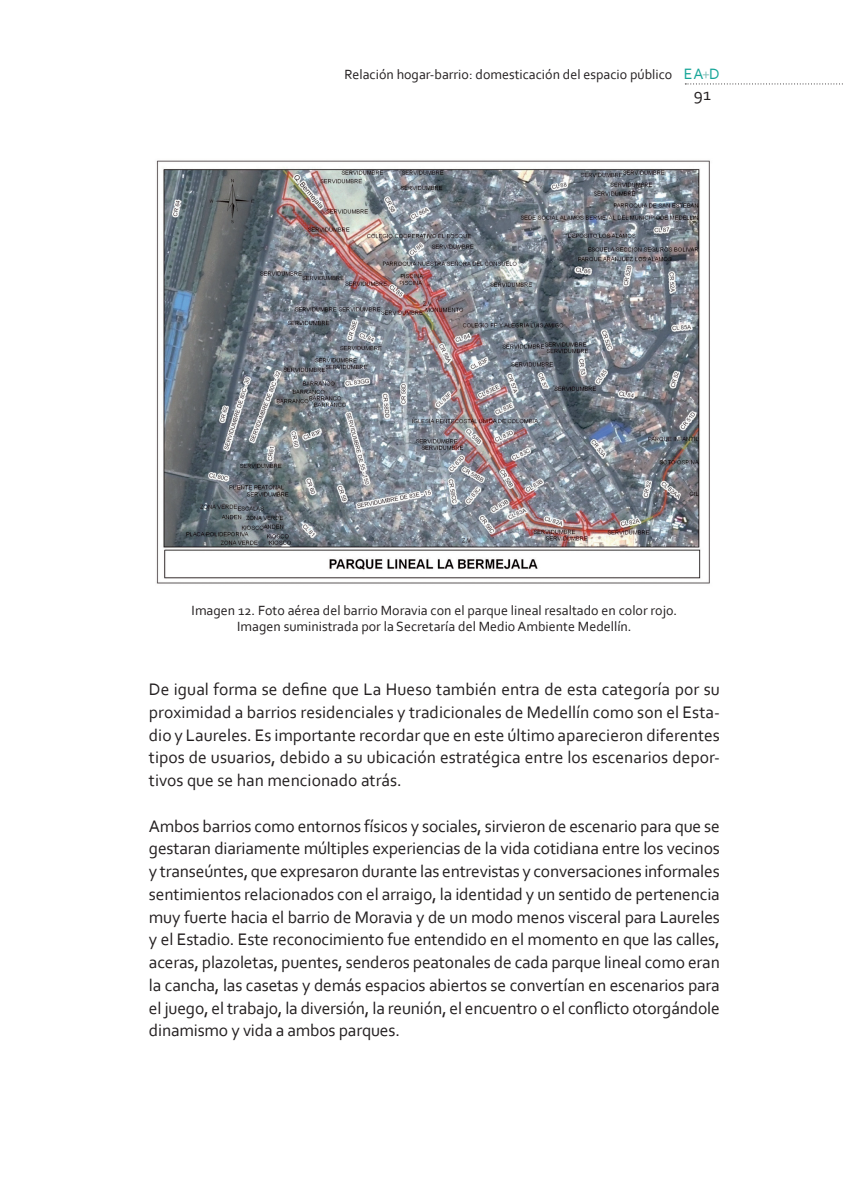
<style>
.page{position:relative;width:844px;height:1191px;background:#fff}
.page>*{position:absolute;margin:0;border:0;box-sizing:border-box;transform-origin:0 0}
._05_Corrido{font:17.5px/22.8px "Corbel";color:#231f20;text-align:justify}
.t1{font:15.75px "Corbel";color:#16a598}
._09_Pie_de_Foto{font:14px "Corbel";color:#231f20}
.s1{color:#85c2bb}
</style>
<div class="page">
<svg style="left:685px;top:83px;width:158px;height:1px"></svg>
<img style="left:156px;top:160px;width:554px;height:424px">
<p class="_09_Pie_de_Foto" style="left:344px;top:66px;width:329px">Relación hogar-barrio: domesticación del espacio público</p>
<p class="t1" style="left:683px;top:64px;width:37px">EA<span class="s1">+</span>D</p>
<p class="_05_Corrido" style="left:693px;top:82px;width:19px">91</p>
<p class="_09_Pie_de_Foto" style="left:191px;top:601px;width:487px">Imagen 12. Foto aérea del barrio Moravia con el parque lineal resaltado en color rojo.</p>
<p class="_09_Pie_de_Foto" style="left:237px;top:618px;width:396px">Imagen suministrada por la Secretaría del Medio Ambiente Medellín.</p>
<p class="_05_Corrido" style="left:149px;top:677px;width:572px">De igual forma se define que La Hueso también entra de esta categoría por su proximidad a barrios residenciales y tradicionales de Medellín como son el Esta&shy;dio y Laureles. Es importante recordar que en este último aparecieron diferentes tipos de usuarios, debido a su ubicación estratégica entre los escenarios depor&shy;tivos que se han mencionado atrás.</p>
<p class="_05_Corrido" style="left:149px;top:814px;width:572px">Ambos barrios como entornos físicos y sociales, sirvieron de escenario para que se gestaran diariamente múltiples experiencias de la vida cotidiana entre los vecinos y transeúntes, que expresaron durante las entrevistas y conversaciones informales sentimientos relacionados con el arraigo, la identidad y un sentido de pertenencia muy fuerte hacia el barrio de Moravia y de un modo menos visceral para Laureles y el Estadio. Este reconocimiento fue entendido en el momento en que las calles, aceras, plazoletas, puentes, senderos peatonales de cada parque lineal como eran la cancha, las casetas y demás espacios abiertos se convertían en escenarios para el juego, el trabajo, la diversión, la reunión, el encuentro o el conflicto otorgándole dinamismo y vida a ambos parques.</p>
</div>
